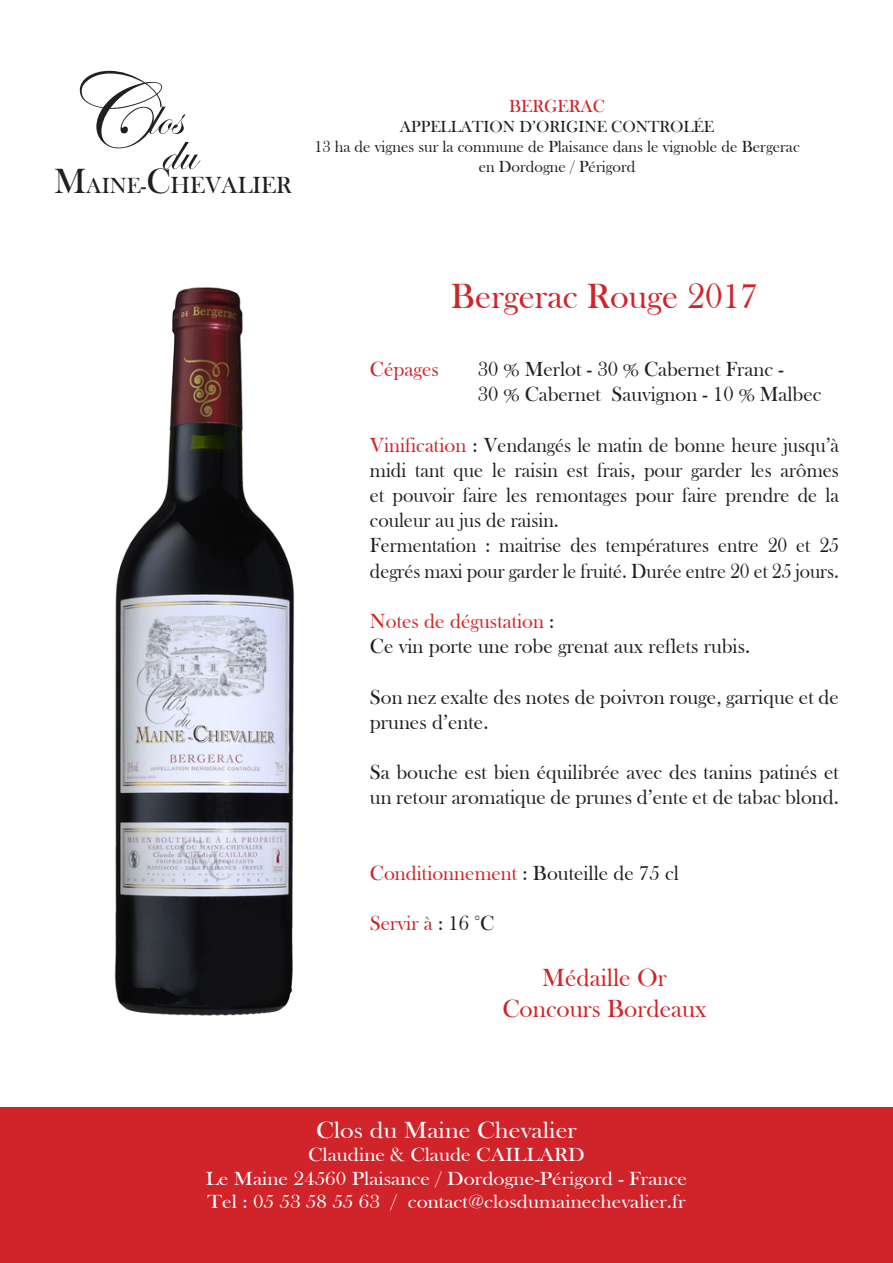
<style>
.page{position:relative;width:893px;height:1263px;background:#fff}
.page>*{position:absolute;margin:0;border:0;box-sizing:border-box;transform-origin:0 0}
.t1{font:108px "Edwardian Script ITC";color:#231f20}
.t2{font:54px "Edwardian Script ITC";color:#231f20}
.t3{font:36px "Bask Old Face";color:#d1232a}
.t4{font:25.5px "Bask Old Face";color:#d1232a}
.t5{font:24px "Bask Old Face";color:#fff;scale:1.1 1}
.t6{font:24px "Bask Old Face";color:#231f20}
.t7{font:21px/25.2px "Bask Old Face";color:#231f20}
.t8{font:21px/25.2px "Bask Old Face";color:#231f20;scale:.95 1}
.t9{font:21px "Bask Old Face";color:#d1232a}
.t10{font:19.5px "Bask Old Face";color:#fff;scale:1.1 1}
.t11{font:18px "Bask Old Face";color:#d1232a}
.t12{font:16.5px/19.8px "Bask Old Face";color:#231f20;text-align:center}
.s1{font-size:36px}
.s2{font-size:22.5px}
.s3{color:#d1232a}
.s4{color:#231f20}
</style>
<div class="page">
<img style="left:114px;top:287px;width:181px;height:729px">
<div style="left:0;top:1108px;width:893px;height:155px;background:#d1232a"></div>
<p class="t1" style="left:61px;top:54px;width:88px">C</p>
<p class="t2" style="left:147px;top:87px;width:36px">los</p>
<p class="t2" style="left:160px;top:123px;width:37px">du</p>
<p class="t6" style="left:54px;top:172px;width:239px"><span class="s1">M</span><span class="s2">AINE-</span><span class="s1">C</span>HEVALIER</p>
<p class="t11" style="left:509px;top:96px;width:97px">BERGERAC</p>
<p class="t12" style="left:400px;top:117px;width:316px">APPELLATION D’ORIGINE CONTROLÉE</p>
<p class="t12" style="left:314px;top:137px;width:487px">13 ha de vignes sur la commune de Plaisance dans le vignoble de Bergerac en Dordogne / Périgord</p>
<p class="t3" style="left:451px;top:276px;width:309px">Bergerac Rouge 2017</p>
<p class="t9" style="left:370px;top:357px;width:71px">Cépages</p>
<p class="t7" style="left:478px;top:357px;width:307px">30 % Merlot - 30 % Cabernet Franc -</p>
<p class="t7" style="left:478px;top:382px;width:345px">30 % Cabernet Sauvignon - 10 % Malbec</p>
<p class="t7" style="left:370px;top:432px;width:471px;text-align:justify"><span class="s3">Vinification</span> : Vendangés le matin de bonne heure jusqu’à midi tant que le raisin est frais, pour garder les arômes et pouvoir faire les remontages pour faire prendre de la couleur au jus de raisin.</p>
<p class="t8" style="left:370px;top:533px;width:495px">Fermentation : maitrise des températures entre 20 et 25 degrés maxi pour garder le fruité. Durée entre 20 et 25 jours.</p>
<p class="t9" style="left:370px;top:609px;width:186px">Notes de dégustation <span class="s4">:</span></p>
<p class="t7" style="left:370px;top:634px;width:382px">Ce vin porte une robe grenat aux reflets rubis.</p>
<p class="t7" style="left:370px;top:684px;width:471px">Son nez exalte des notes de poivron rouge, garrique et de prunes d’ente.</p>
<p class="t7" style="left:370px;top:760px;width:471px">Sa bouche est bien équilibrée avec des tanins patinés et un retour aromatique de prunes d’ente et de tabac blond.</p>
<p class="t7" style="left:370px;top:861px;width:311px"><span class="s3">Conditionnement</span> : Bouteille de 75 cl</p>
<p class="t9" style="left:370px;top:912px;width:126px">Servir à <span class="s4">: 16 °C</span></p>
<p class="t4" style="left:542px;top:964px;width:126px">Médaille Or</p>
<p class="t4" style="left:502px;top:994px;width:206px">Concours Bordeaux</p>
<p class="t5" style="left:316px;top:1117px;width:238px">Clos du Maine Chevalier</p>
<p class="t10" style="left:308px;top:1144px;width:253px">Claudine &amp; Claude CAILLARD</p>
<p class="t10" style="left:206px;top:1167px;width:439px">Le Maine 24560 Plaisance / Dordogne-Périgord - France</p>
<p class="t10" style="left:207px;top:1191px;width:436px">Tel : 05 53 58 55 63 / contact@closdumainechevalier.fr</p>
</div>
